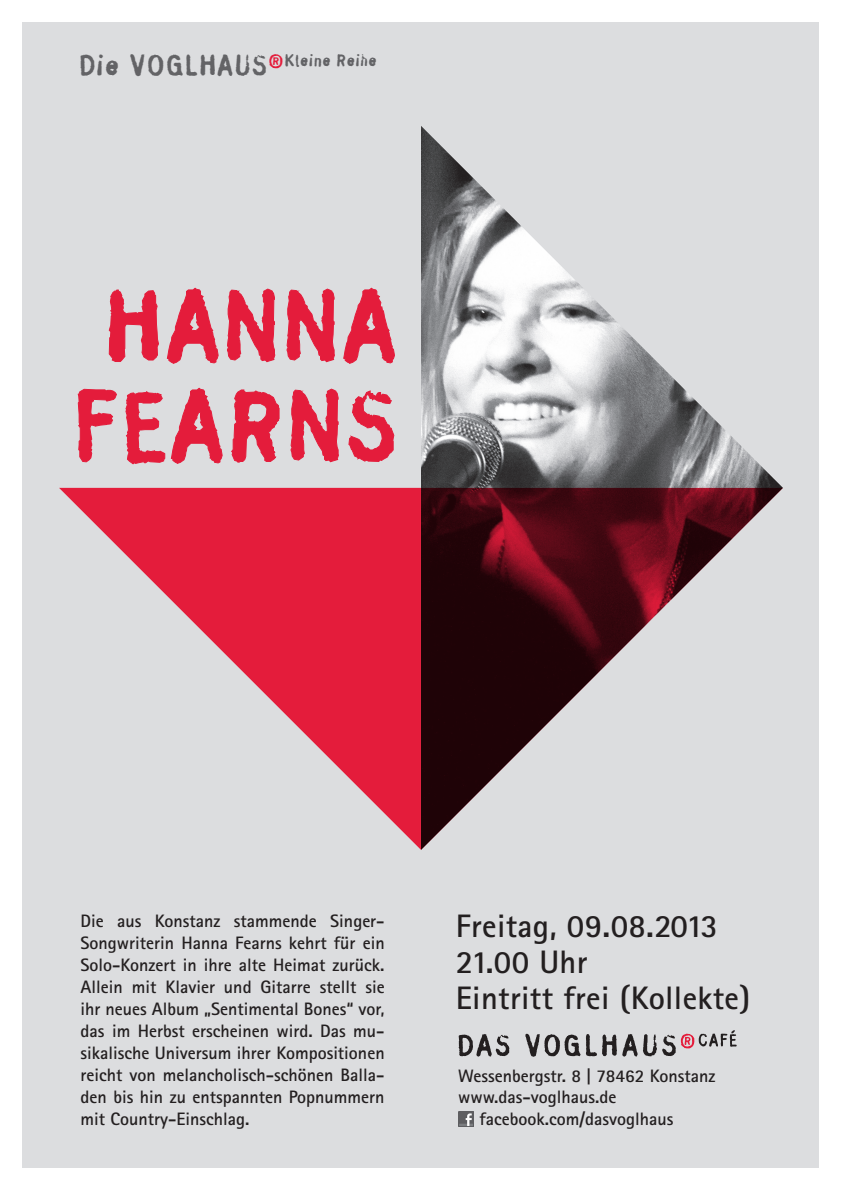
<style>
.page{position:relative;width:842px;height:1191px;background:#fff}
.page>*{position:absolute;margin:0;border:0;box-sizing:border-box;transform-origin:0 0}
.t1{font:700 32.5px/36px "Rotis Sans Serif";letter-spacing:.01em;color:#231f20}
.t2{font:27.3px "Stamp Gothic";color:#636366}
.t3{font:700 18px/22px "Rotis Sans Serif";color:#231f20;text-align:justify}
</style>
<div class="page">
<div style="left:23px;top:23px;width:796px;height:1145px;background:#dcdddf"></div>
<svg style="left:459px;top:1030px;width:278px;height:26px"></svg>
<img style="left:459px;top:1111px;width:14px;height:15px">
<svg style="left:78px;top:388px;width:316px;height:76px"></svg>
<svg style="left:109px;top:288px;width:286px;height:75px"></svg>
<img style="left:421px;top:126px;width:362px;height:362px">
<svg style="left:421px;top:488px;width:362px;height:362px"></svg>
<svg style="left:59px;top:488px;width:362px;height:362px"></svg>
<h2 class="t2" style="left:79px;top:48px;width:300px">Die VOGLHAUS<sup>®</sup><sup>Kleine</sup> <sup>Reihe</sup></h2>
<p class="t3" style="left:81px;top:909px;width:306px">Die aus Konstanz stammende Singer-Songwriterin Hanna Fearns kehrt für ein Solo-Konzert in ihre alte Heimat zurück.<br>Allein mit Klavier und Gitarre stellt sie ihr neues Album „Sentimental Bones“ vor, das im Herbst erscheinen wird. Das mu&shy;sikalische Universum ihrer Kompositionen reicht von melancholisch-schönen Balla&shy;den bis hin zu entspannten Popnummern mit Country-Einschlag.</p>
<h1 class="t1" style="left:456px;top:907px;width:296px">Freitag, 09.08.2013<br>21.00 Uhr<br>Eintritt frei (Kollekte)</h1>
<p class="t3" style="left:458px;top:1064px;width:259px">Wessenbergstr. 8 | 78462 Konstanz</p>
<p class="t3" style="left:458px;top:1086px;width:160px">www.das-voglhaus.de</p>
<p class="t3" style="left:480px;top:1107px;width:195px">facebook.com/dasvoglhaus</p>
</div>
